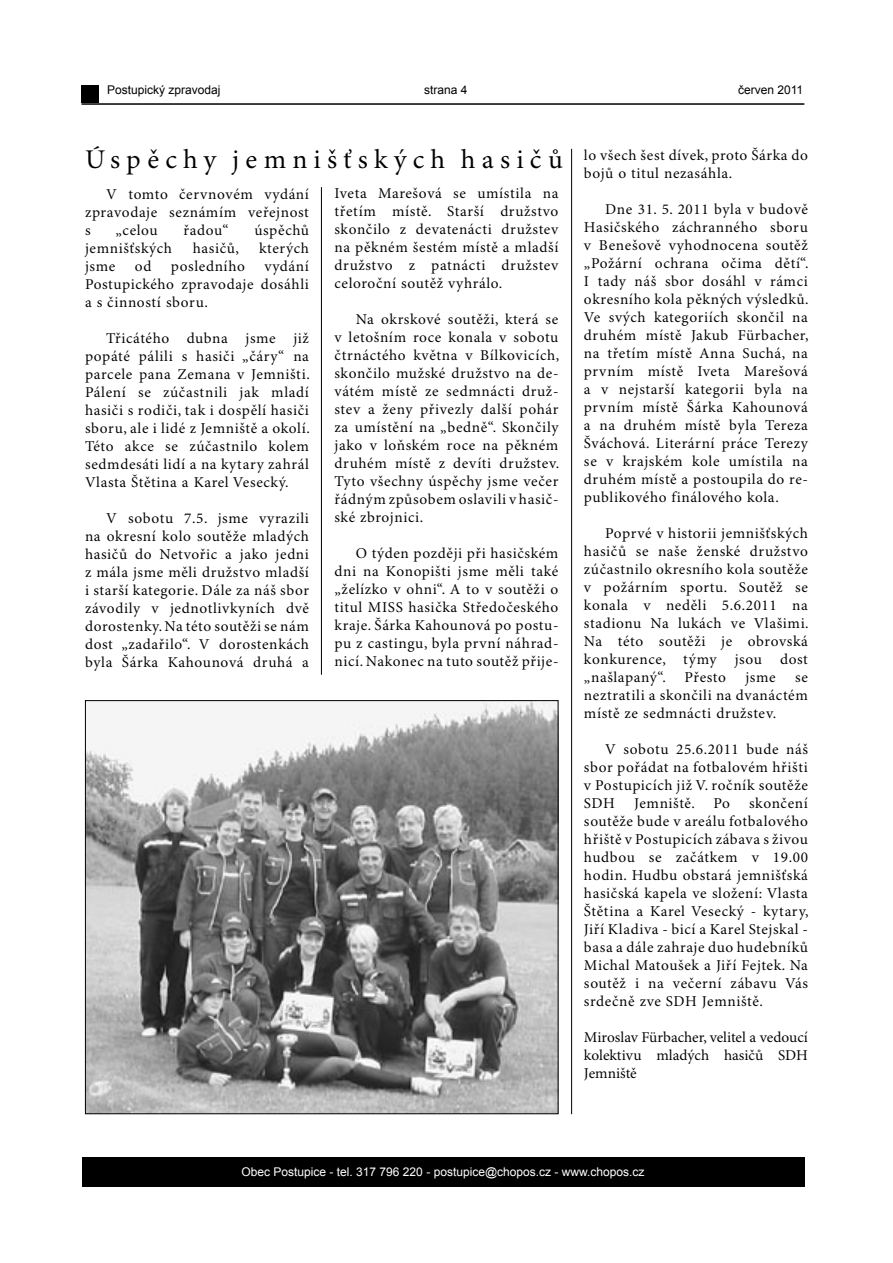
<style>
.page{position:relative;width:893px;height:1263px;background:#fff}
.page>*{position:absolute;margin:0;border:0;box-sizing:border-box;transform-origin:0 0}
.t1{font:27px "Minion Pro";letter-spacing:.225em;color:#000}
.t2{font:15px/18px "Minion Pro";letter-spacing:.04em;color:#000;text-align:justify}
.t3{font:12px "Arial";color:#fff}
.t4{font:12px "Arial";color:#000}
</style>
<div class="page">
<div style="left:82px;top:1157px;width:722px;height:30px;background:#000"></div>
<div style="left:82px;top:85px;width:17px;height:18px;background:#000"></div>
<hr style="left:81px;top:103px;width:723px;height:2px;background:#000">
<img style="left:87px;top:702px;width:469px;height:410px">
<hr style="left:571px;top:149px;width:1px;height:965px;background:#000">
<hr style="left:321px;top:187px;width:1px;height:488px;background:#000">
<p class="t4" style="left:107px;top:82px;width:115px">Postupický zpravodaj</p>
<p class="t4" style="left:424px;top:82px;width:45px">strana 4</p>
<p class="t4" style="left:738px;top:82px;width:67px">červen 2011</p>
<h1 class="t1" style="left:85px;top:144px;width:479px">Úspěchy jemnišťských hasičů</h1>
<p class="t2" style="left:85px;top:186px;width:225px;text-indent:21px">V tomto červnovém vydání zpravodaje seznámím veřejnost s</p>
<p class="t2" style="left:115px;top:222px;width:44px">„celou</p>
<p class="t2" style="left:184px;top:222px;width:46px">řadou“</p>
<p class="t2" style="left:254px;top:222px;width:56px">úspěchů</p>
<p class="t2" style="left:85px;top:240px;width:88px">jemnišťských</p>
<p class="t2" style="left:193px;top:240px;width:48px">hasičů,</p>
<p class="t2" style="left:259px;top:240px;width:51px">kterých</p>
<p class="t2" style="left:85px;top:258px;width:32px">jsme</p>
<p class="t2" style="left:135px;top:258px;width:18px">od</p>
<p class="t2" style="left:171px;top:258px;width:76px">posledního</p>
<p class="t2" style="left:85px;top:258px;width:225px;text-indent:179px">vydání Postupického zpravodaje dosáhli a s činností sboru.</p>
<p class="t2" style="left:85px;top:330px;width:226px;text-indent:21px">Třicátého dubna jsme již popáté pálili s hasiči „čáry“ na parcele pana Zemana v Jemništi.<br>Pálení se zúčastnili jak mladí hasiči s rodiči, tak i dospělí hasiči sboru, ale i lidé z Jemniště a okolí.<br>Této akce se zúčastnilo kolem sedmdesáti lidí a na kytary zahrál Vlasta Štětina a Karel Vesecký.</p>
<p class="t2" style="left:85px;top:510px;width:225px;text-indent:21px">V sobotu 7.5. jsme vyrazili na okresní kolo soutěže mladých hasičů do Netvořic a jako jedni z mála jsme měli družstvo mladší i starší kategorie. Dále za náš sbor závodily v jednotlivkyních dvě dorostenky. Na této soutěži se nám dost „zadařilo“. V dorostenkách byla Šárka Kahounová druhá a</p>
<p class="t2" style="left:334px;top:185px;width:225px">Iveta Marešová se umístila na třetím místě. Starší družstvo skončilo z devatenácti družstev na pěkném šestém místě a mladší družstvo z patnácti družstev celoroční soutěž vyhrálo.</p>
<p class="t2" style="left:334px;top:311px;width:226px;text-indent:21px">Na okrskové soutěži, která se v letošním roce konala v sobotu čtrnáctého května v Bílkovicích, skončilo mužské družstvo na de&shy;vátém místě ze sedmnácti druž&shy;stev a ženy přivezly další pohár za umístění na „bedně“. Skončily jako v loňském roce na pěkném druhém místě z devíti družstev.<br>Tyto všechny úspěchy jsme večer řádným způsobem oslavili v hasič&shy;ské zbrojnici.</p>
<p class="t2" style="left:334px;top:545px;width:225px;text-indent:21px">O týden později při hasičském dni na Konopišti jsme měli také „želízko v ohni“. A to v soutěži o titul MISS hasička Středočeského kraje. Šárka Kahounová po postu&shy;pu z castingu, byla první náhrad&shy;nicí. Nakonec na tuto soutěž přije-</p>
<p class="t2" style="left:584px;top:146px;width:225px">lo všech šest dívek, proto Šárka do bojů o titul nezasáhla.</p>
<p class="t2" style="left:584px;top:200px;width:226px;text-indent:21px">Dne 31. 5. 2011 byla v budově Hasičského záchranného sboru v Benešově vyhodnocena soutěž „Požární ochrana očima dětí“.<br>I tady náš sbor dosáhl v rámci okresního kola pěkných výsledků.<br>Ve svých kategoriích skončil na druhém místě Jakub Fürbacher, na třetím místě Anna Suchá, na prvním místě Iveta Marešová a v nejstarší kategorii byla na prvním místě Šárka Kahounová a na druhém místě byla Tereza Šváchová. Literární práce Terezy se v krajském kole umístila na druhém místě a postoupila do re&shy;publikového finálového kola.</p>
<p class="t2" style="left:584px;top:524px;width:226px;text-indent:21px">Poprvé v historii jemnišťských hasičů se naše ženské družstvo zúčastnilo okresního kola soutěže v požárním sportu. Soutěž se konala v neděli 5.6.2011 na stadionu Na lukách ve Vlašimi.<br>Na této soutěži je obrovská konkurence, týmy jsou dost „našlapaný“. Přesto</p>
<p class="t2" style="left:745px;top:668px;width:32px">jsme</p>
<p class="t2" style="left:584px;top:668px;width:225px;text-indent:211px">se neztratili a skončili na dvanáctém místě ze sedmnácti družstev.</p>
<p class="t2" style="left:584px;top:740px;width:225px;text-indent:21px">V sobotu 25.6.2011 bude náš sbor pořádat na fotbalovém hřišti v Postupicích již V. ročník soutěže SDH</p>
<p class="t2" style="left:584px;top:794px;width:226px;text-indent:165px">skončení soutěže bude v areálu fotbalového hřiště v Postupicích zábava s živou hudbou se začátkem v 19.00 hodin. Hudbu obstará jemnišťská hasičská kapela ve složení: Vlasta Štětina a Karel Vesecký - kytary, Jiří Kladiva - bicí a Karel Stejskal - basa a dále zahraje duo hudebníků Michal Matoušek a Jiří Fejtek. Na soutěž i na večerní zábavu Vás srdečně zve SDH Jemniště.</p>
<p class="t2" style="left:584px;top:1028px;width:225px">Miroslav Fürbacher, velitel a vedoucí kolektivu mladých hasičů SDH Jemniště</p>
<p class="t2" style="left:634px;top:794px;width:97px">Jemniště. Po</p>
<p class="t3" style="left:242px;top:1164px;width:405px">Obec Postupice - tel. 317 796 220 - postupice@chopos.cz - www.chopos.cz</p>
</div>
